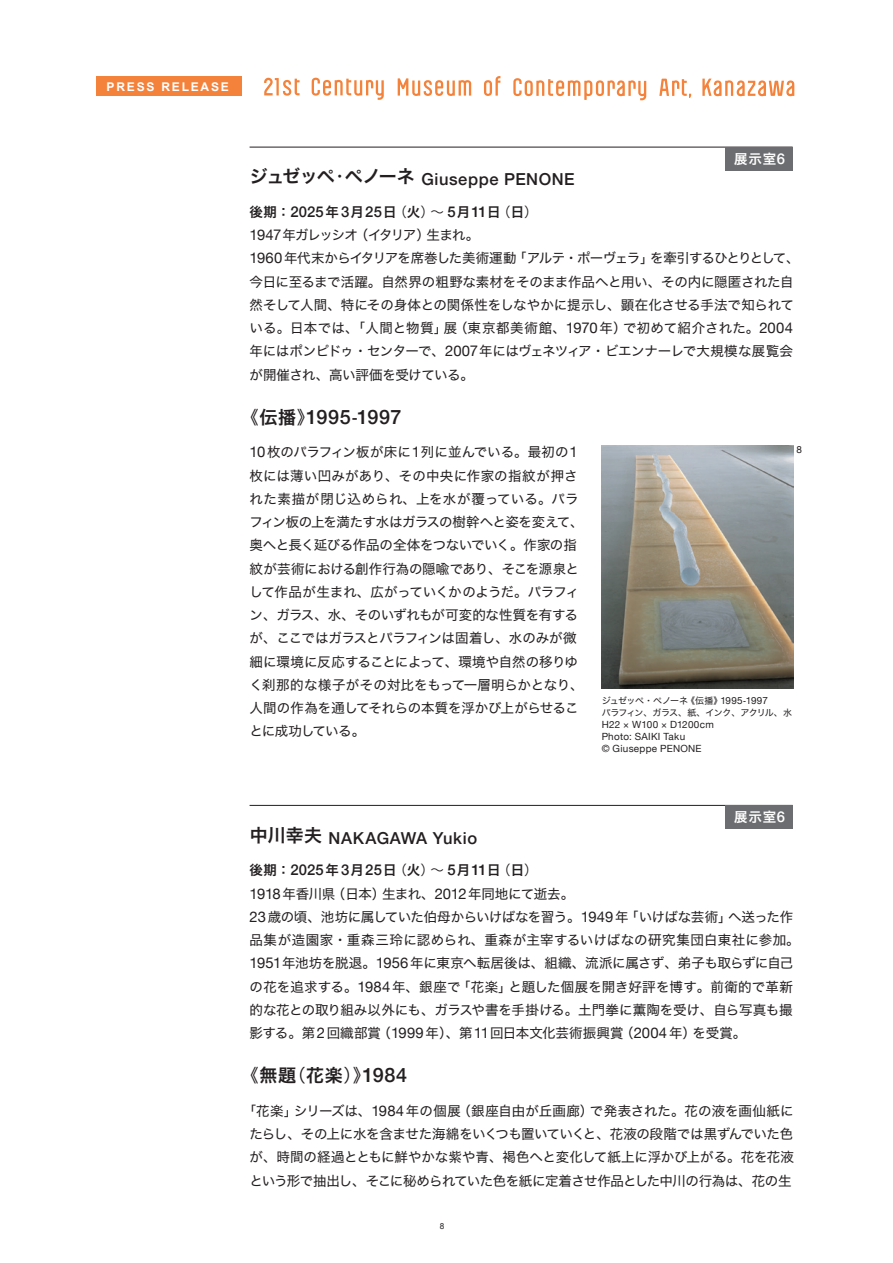
<style>
.page{position:relative;width:893px;height:1263px;background:#fff}
.page>*{position:absolute;margin:0;border:0;box-sizing:border-box;transform-origin:0 0}
.t1{font:500 19.8px "Helvetica Neue";letter-spacing:.02em;color:#231f20}
.t2{font:18px "Hira Kaku Pro W3";color:#231f20}
.t3{font:500 16.5px "Helvetica Neue";letter-spacing:.035em;color:#231f20}
.t4{font:13.5px/23.2px "Hira Kaku Std W4";letter-spacing:-.02em;color:#231f20}
.t5{font:13.5px "Hira Kaku Pro W6";color:#231f20}
.t6{font:13.5px "Hira Kaku Pro W6";letter-spacing:.055em;color:#fff}
.t7{font:700 12px "Arial";letter-spacing:.15em;color:#fff}
.t8{font:9.9px/12px "Helvetica Neue";letter-spacing:.03em;color:#231f20}
.t9{font:9px/12px "Hira Kaku Std W4";letter-spacing:-.085em;color:#231f20}
.t10{font:8.25px "Arial";color:#231f20}
.s1{font-family:"Hira Kaku Pro W6";font-weight:400;font-size:18px}
.s2{font-family:"Hira Kaku Pro W3";font-weight:400;font-size:18px}
.s3{font-family:"Helvetica Neue";font-weight:500;font-size:14.85px}
.s4{font-family:"Hira Kaku Pro W3"}
.s5{font-family:"Helvetica Neue";font-size:14.85px}
.s6{font-family:"Helvetica";font-weight:400;font-size:18px}
.s7{font-family:"Helvetica Neue";font-size:9.9px}
.s8{font-family:"Helvetica"}
.s9{font-family:"Hira Kaku Std W4";font-size:9px}
.s10{font-family:"Hira Kaku Pro W6"}
.s11{font-family:"Helvetica Neue";font-weight:500;font-size:19.8px}
</style>
<div class="page">
<svg style="left:312px;top:78px;width:72px;height:22px"></svg>
<svg style="left:264px;top:78px;width:36px;height:18px"></svg>
<svg style="left:484px;top:76px;width:16px;height:20px"></svg>
<svg style="left:398px;top:78px;width:73px;height:18px"></svg>
<svg style="left:659px;top:79px;width:32px;height:19px"></svg>
<svg style="left:513px;top:78px;width:133px;height:22px"></svg>
<svg style="left:702px;top:79px;width:92px;height:17px"></svg>
<div style="left:96px;top:77px;width:146px;height:19px;background:#f4823b"></div>
<hr style="left:250px;top:147px;width:543px;height:1px;background:#231f20">
<div style="left:725px;top:147px;width:68px;height:23px;background:#6c6d70"></div>
<hr style="left:250px;top:805px;width:543px;height:1px;background:#231f20">
<div style="left:725px;top:805px;width:68px;height:24px;background:#6c6d70"></div>
<img style="left:602px;top:445px;width:191px;height:243px">
<p class="t7" style="left:107px;top:80px;width:124px">PRESS RELEASE</p>
<p class="t3" style="left:250px;top:166px;width:326px"><span class="s1">ジュゼッペ</span><span class="s2">・</span><span class="s1">ペノーネ</span> Giuseppe PENONE</p>
<p class="t6" style="left:734px;top:146px;width:52px">展示室<span class="s3">6</span></p>
<p class="t5" style="left:250px;top:200px;width:290px">後期：<span class="s3">2025</span>年<span class="s3">3</span>月<span class="s3">25</span>日<span class="s4">（</span>火<span class="s4">）～</span> <span class="s3">5</span>月<span class="s3">11</span>日<span class="s4">（</span>日<span class="s4">）</span></p>
<p class="t4" style="left:250px;top:223px;width:552px"><span class="s5">1947</span>年ガレッシオ（イタリア）生まれ。<br><span class="s5">1960</span> 年代末からイタリアを席巻した美術運動「アルテ・ポーヴェラ」を牽引するひとりとして、今日に至るまで活躍。自然界の粗野な素材をそのまま作品へと用い、その内に隠匿された自然そして人間、特にその身体との関係性をしなやかに提示し、顕在化させる手法で知られている。日本では、「人間と物質」展（東京都美術館、<span class="s5">1970</span>年）で初めて紹介された。<span class="s5">2004</span>年にはポンピドゥ・センターで、<span class="s5">2007</span>年にはヴェネツィア・ビエンナーレで大規模な展覧会が開催され、高い評価を受けている。</p>
<h1 class="t1" style="left:241px;top:401px;width:162px"><span class="s2">《</span><span class="s1">伝播</span><span class="s2">》</span>1995<span class="s6">-</span>1997</h1>
<p class="t4" style="left:250px;top:440px;width:336px"><span class="s5">10</span>枚のパラフィン板が床に<span class="s5">1</span>列に並んでいる。最初の<span class="s5">1</span>枚には薄い凹みがあり、その中央に作家の指紋が押された素描が閉じ込められ、上を水が覆っている。パラフィン板の上を満たす水はガラスの樹幹へと姿を変えて、奥へと長く延びる作品の全体をつないでいく。作家の指紋が芸術における創作行為の隠喩であり、そこを源泉として作品が生まれ、広がっていくかのようだ。パラフィン、ガラス、水、そのいずれもが可変的な性質を有するが、ここではガラスとパラフィンは固着し、水のみが微細に環境に反応することによって、環境や自然の移りゆく刹那的な様子がその対比をもって一層明らかとなり、人間の作為を通してそれらの本質を浮かび上がらせることに成功している。</p>
<p class="t3" style="left:250px;top:824px;width:229px"><span class="s1">中川幸夫</span> NAKAGAWA Yukio</p>
<p class="t8" style="left:796px;top:444px;width:7px">8</p>
<p class="t9" style="left:602px;top:694px;width:192px">ジュゼッペ・ペノーネ《伝播》<span class="s7">1995</span><span class="s8">-</span><span class="s7">1997<br></span>パラフィン、ガラス、紙、インク、アクリル、水</p>
<p class="t8" style="left:602px;top:719px;width:114px">H22 <span class="s9">×</span> W100 <span class="s9">×</span> D1200cm<br>Photo: SAIKI Taku<br>© Giuseppe PENONE</p>
<p class="t6" style="left:734px;top:804px;width:52px">展示室<span class="s3">6</span></p>
<p class="t5" style="left:250px;top:858px;width:290px">後期：<span class="s3">2025</span>年<span class="s3">3</span>月<span class="s3">25</span>日<span class="s4">（</span>火<span class="s4">）～</span> <span class="s3">5</span>月<span class="s3">11</span>日<span class="s4">（</span>日<span class="s4">）</span></p>
<p class="t4" style="left:250px;top:882px;width:552px"><span class="s5">1918</span> 年香川県（日本）生まれ、<span class="s5">2012</span>年同地にて逝去。<br><span class="s5">23</span>歳の頃、池坊に属していた伯母からいけばなを習う。<span class="s5">1949</span>年「いけばな芸術」へ送った作品集が造園家・重森三玲に認められ、重森が主宰するいけばなの研究集団白東社に参加。<span class="s5">1951</span>年池坊を脱退。<span class="s5">1956</span>年に東京へ転居後は、組織、流派に属さず、弟子も取らずに自己の花を追求する。<span class="s5">1984</span>年、銀座で「花楽」と題した個展を開き好評を博す。前衛的で革新的な花との取り組み以外にも、ガラスや書を手掛ける。土門拳に薫陶を受け、自ら写真も撮影する。第<span class="s5">2</span>回織部賞（<span class="s5">1999</span>年）、第<span class="s5">11</span>回日本文化芸術振興賞（<span class="s5">2004</span>年）を受賞。</p>
<h2 class="t2" style="left:241px;top:1059px;width:168px">《<span class="s10">無題</span>（<span class="s10">花楽</span>）》<span class="s11">1984</span></h2>
<p class="t4" style="left:243px;top:1099px;width:553px;text-align:center">「花楽」シリーズは、<span class="s5">1984</span>年の個展（銀座自由が丘画廊）で発表された。花の液を画仙紙にたらし、その上に水を含ませた海綿をいくつも置いていくと、花液の段階では黒ずんでいた色が、時間の経過とともに鮮やかな紫や青、褐色へと変化して紙上に浮かび上がる。花を花液という形で抽出し、そこに秘められていた色を紙に定着させ作品とした中川の行為は、花の生</p>
<p class="t10" style="left:440px;top:1221px;width:6px">8</p>
</div>
